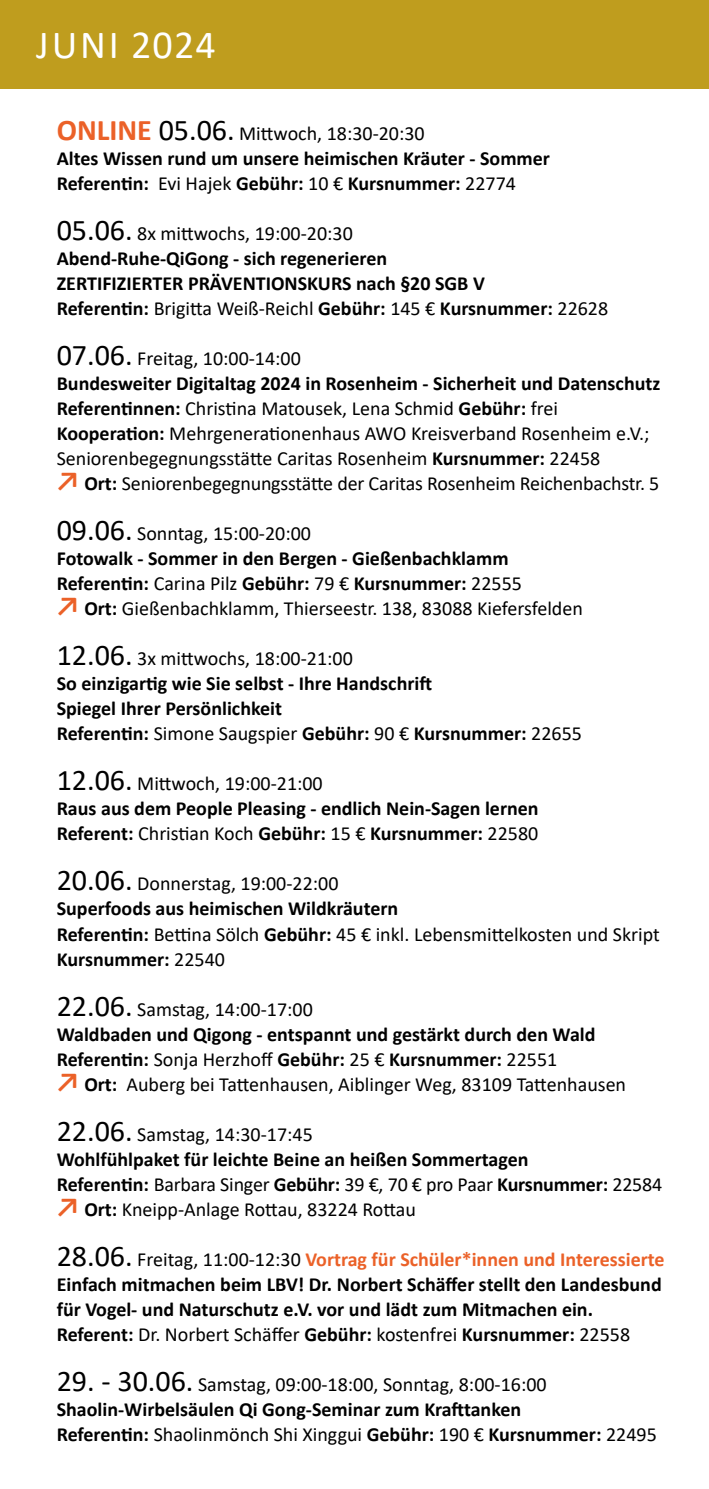
<style>
.page{position:relative;width:709px;height:1489px;background:#fff}
.page>*{position:absolute;margin:0;border:0;box-sizing:border-box;transform-origin:0 0}
.t1{font:40px "Calibri";letter-spacing:.05em;color:#fff}
.t2{font:20px/25px "Calibri";color:#000}
.t3{font:700 20px/25px "Calibri";color:#000}
.s1{font-size:30px;color:#eb6128}
.s2{font-weight:400;font-size:30px}
.s3{font-weight:400}
.s4{font-size:30px}
.s5{font-weight:700}
.s6{font-weight:700;font-size:27.5px;color:#eb6128}
.s7{color:#eb6128}
</style>
<div class="page">
<div style="left:0;top:0;width:709px;height:89px;background:#bf9d1e"></div>
<h1 class="t1" style="left:36px;top:17px;width:181px">JUNI 2024</h1>
<p class="t3" style="left:57px;top:121px;width:495px"><span class="s1">ONLINE</span> <span class="s2">05.06.</span> <span class="s3">Mittwoch, 18:30-20:30<br></span>Altes Wissen rund um unsere heimischen Kräuter - Sommer<br>Referentin: <span class="s3">Evi Hajek</span> Gebühr: <span class="s3">10 €</span> Kursnummer: <span class="s3">22774</span></p>
<p class="t3" style="left:57px;top:221px;width:553px"><span class="s2">05.06.</span> <span class="s3">8x mittwochs, 19:00-20:30<br></span>Abend-Ruhe-QiGong - sich regenerieren<br>ZERTIFIZIERTER PRÄVENTIONSKURS nach §20 SGB V<br>Referentin: <span class="s3">Brigitta Weiß-Reichl</span> Gebühr: <span class="s3">145 €</span> Kursnummer: <span class="s3">22628</span></p>
<p class="t2" style="left:57px;top:345px;width:605px"><span class="s4">07.06.</span> Freitag, 10:00-14:00<br><span class="s5">Bundesweiter Digitaltag 2024 in Rosenheim - Sicherheit und Datenschutz Referentinnen:</span> Christina Matousek, Lena Schmid <span class="s5">Gebühr:</span> frei <span class="s5">Kooperation:</span> Mehrgenerationenhaus AWO Kreisverband Rosenheim e.V.; Seniorenbegegnungsstätte Caritas Rosenheim <span class="s5">Kursnummer:</span> 22458<br><span class="s6">↗</span> <span class="s5">Ort:</span> Seniorenbegegnungsstätte der Caritas Rosenheim Reichenbachstr. 5</p>
<p class="t2" style="left:57px;top:520px;width:527px"><span class="s4">09.06.</span> Sonntag, 15:00-20:00<br><span class="s5">Fotowalk - Sommer in den Bergen - Gießenbachklamm Referentin:</span> Carina Pilz <span class="s5">Gebühr:</span> 79 € <span class="s5">Kursnummer:</span> 22555<br><span class="s6">↗</span> <span class="s5">Ort:</span> Gießenbachklamm, Thierseestr. 138, 83088 Kiefersfelden</p>
<p class="t3" style="left:57px;top:646px;width:527px"><span class="s2">12.06.</span> <span class="s3">3x mittwochs, 18:00-21:00<br></span>So einzigartig wie Sie selbst - Ihre Handschrift<br>Spiegel Ihrer Persönlichkeit<br>Referentin: <span class="s3">Simone Saugspier</span> Gebühr: <span class="s3">90 €</span> Kursnummer: <span class="s3">22655</span></p>
<p class="t3" style="left:57px;top:771px;width:483px"><span class="s2">12.06.</span> <span class="s3">Mittwoch, 19:00-21:00<br></span>Raus aus dem People Pleasing - endlich Nein-Sagen lernen<br>Referent: <span class="s3">Christian Koch</span> Gebühr: <span class="s3">15 €</span> Kursnummer: <span class="s3">22580</span></p>
<p class="t2" style="left:57px;top:870px;width:604px"><span class="s4">20.06.</span> Donnerstag, 19:00-22:00<br><span class="s5">Superfoods aus heimischen Wildkräutern<br>Referentin:</span> Bettina Sölch <span class="s5">Gebühr:</span> 45 € inkl. Lebensmittelkosten und Skript <span class="s5">Kursnummer:</span> 22540</p>
<p class="t2" style="left:57px;top:995px;width:571px"><span class="s4">22.06.</span> Samstag, 14:00-17:00<br><span class="s5">Waldbaden und Qigong - entspannt und gestärkt durch den Wald Referentin:</span> Sonja Herzhoff <span class="s5">Gebühr:</span> 25 € <span class="s5">Kursnummer:</span> 22551<br><span class="s6">↗</span> <span class="s5">Ort:</span> Auberg bei Tattenhausen, Aiblinger Weg, 83109 Tattenhausen</p>
<p class="t2" style="left:57px;top:1120px;width:607px"><span class="s4">22.06.</span> Samstag, 14:30-17:45<br><span class="s5">Wohlfühlpaket für leichte Beine an heißen Sommertagen<br>Referentin:</span> Barbara Singer <span class="s5">Gebühr:</span> 39 €, 70 € pro Paar <span class="s5">Kursnummer:</span> 22584 <span class="s6">↗</span> <span class="s5">Ort:</span> Kneipp-Anlage Rottau, 83224 Rottau</p>
<p class="t3" style="left:57px;top:1246px;width:609px"><span class="s2">28.06.</span> <span class="s3">Freitag, 11:00-12:30</span> <span class="s7">Vortrag für Schüler*innen und Interessierte </span>Einfach mitmachen beim LBV! Dr. Norbert Schäffer stellt den Landesbund für Vogel- und Naturschutz e.V. vor und lädt zum Mitmachen ein.<br>Referent: <span class="s3">Dr. Norbert Schäffer</span> Gebühr: <span class="s3">kostenfrei</span> Kursnummer: <span class="s3">22558</span></p>
<p class="t3" style="left:57px;top:1371px;width:601px"><span class="s2">29. - 30.06.</span> <span class="s3">Samstag, 09:00-18:00, Sonntag, 8:00-16:00<br></span>Shaolin-Wirbelsäulen Qi Gong-Seminar zum Krafttanken<br>Referentin: <span class="s3">Shaolinmönch Shi Xinggui</span> Gebühr: <span class="s3">190 €</span> Kursnummer: <span class="s3">22495</span></p>
</div>
